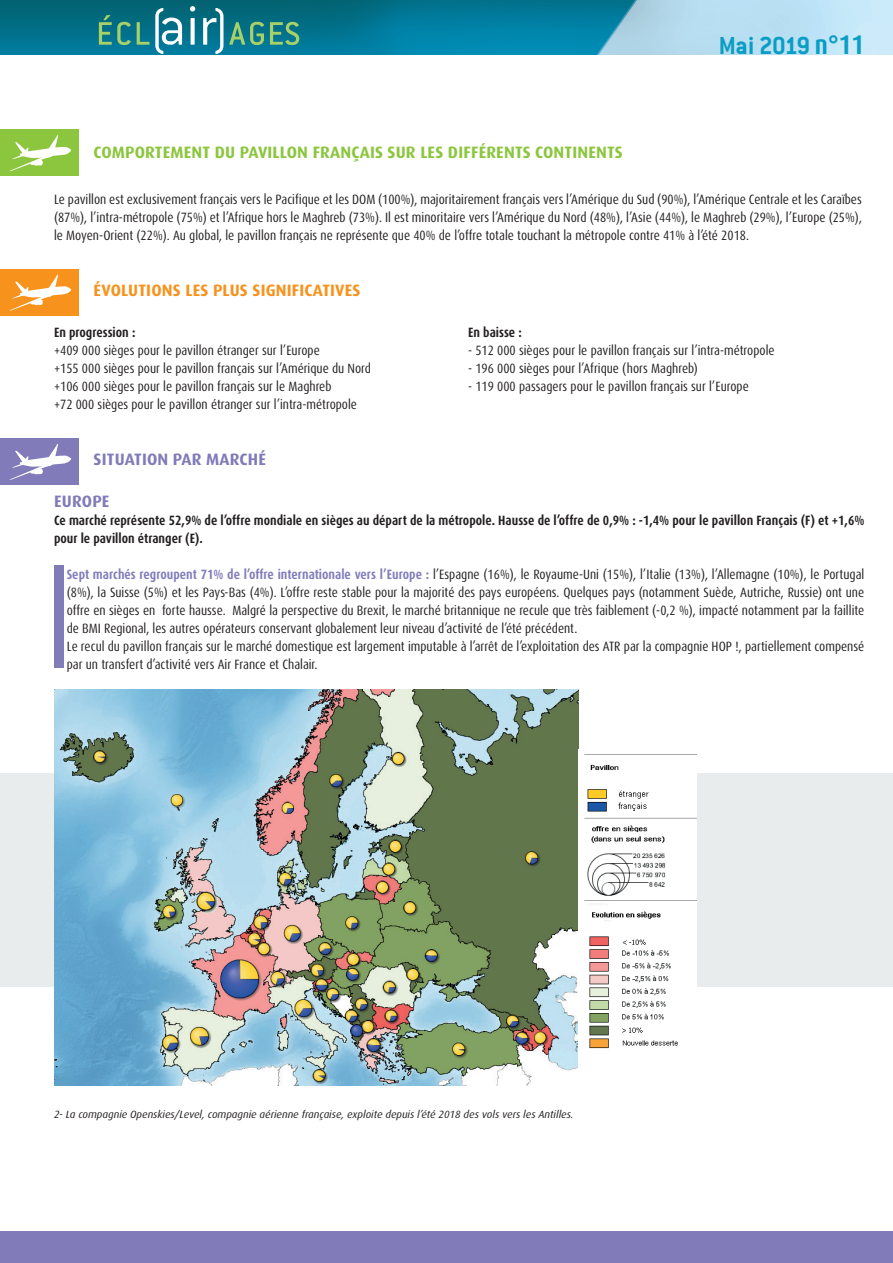
<style>
.page{position:relative;width:893px;height:1263px;background:#fff}
.page>*{position:absolute;margin:0;border:0;box-sizing:border-box;transform-origin:0 0}
.t1{font:700 27px "Conduit ITC";letter-spacing:-.03em;color:#0b9dc4}
.t2{font:700 16.5px "Dax OT";letter-spacing:.01em;color:#8bc63e}
.t3{font:700 16.5px "Dax OT";letter-spacing:.01em;color:#f7931d}
.t4{font:700 16.5px "Dax OT";letter-spacing:.01em;color:#817bba}
.t5{font:condensed 13.5px/18px "Dax OT";color:#231f20}
.t6{font:700 condensed 13.5px/18px "Dax OT";color:#231f20}
.t7{font:italic 10.5px "Dax OT";color:#231f20}
.s1{font-family:"Dax OT";font-stretch:condensed}
.s2{font-weight:700;color:#817bba}
</style>
<div class="page">
<div style="left:0;top:773px;width:893px;height:213px;background:#e9eced"></div>
<div style="left:0;top:130px;width:79px;height:46px;background:#8bc63e"></div>
<svg style="left:9px;top:135px;width:62px;height:36px"></svg>
<div style="left:0;top:269px;width:79px;height:47px;background:#f7931d"></div>
<svg style="left:9px;top:274px;width:62px;height:37px"></svg>
<div style="left:0;top:438px;width:79px;height:47px;background:#817bba"></div>
<svg style="left:9px;top:444px;width:62px;height:36px"></svg>
<img style="left:54px;top:689px;width:524px;height:396px">
<img style="left:578px;top:754px;width:119px;height:295px">
<div style="left:54px;top:566px;width:9px;height:102px;background:#817bba"></div>
<img style="left:0;top:0;width:893px;height:54px">
<div style="left:0;top:1232px;width:893px;height:31px;background:#817bba"></div>
<svg style="left:99px;top:15px;width:32px;height:30px"></svg>
<svg style="left:137px;top:22px;width:12px;height:23px"></svg>
<svg style="left:155px;top:8px;width:27px;height:46px"></svg>
<svg style="left:190px;top:6px;width:5px;height:39px"></svg>
<svg style="left:203px;top:8px;width:20px;height:46px"></svg>
<svg style="left:229px;top:22px;width:35px;height:23px"></svg>
<svg style="left:270px;top:22px;width:29px;height:23px"></svg>
<p class="t2" style="left:94px;top:143px;width:531px">COMPORTEMENT DU PAVILLON FRANÇAIS SUR LES DIFFÉRENTS CONTINENTS</p>
<h1 class="t1" style="left:719px;top:30px;width:147px">Mai 2019 <span class="s1">n°11</span></h1>
<p class="t5" style="left:54px;top:191px;width:809px;text-align:justify">Le pavillon est exclusivement français vers le Pacifique et les DOM (100%), majoritairement français vers l’Amérique du Sud (90%), l’Amérique Centrale et les Caraïbes (87%), l’intra-métropole (75%) et l’Afrique hors le Maghreb (73%). Il est minoritaire vers l’Amérique du Nord (48%), l’Asie (44%), le Maghreb (29%), l’Europe (25%), le Moyen-Orient (22%). Au global, le pavillon français ne représente que 40% de l’offre totale touchant la métropole contre 41% à l’été 2018.</p>
<p class="t3" style="left:94px;top:281px;width:268px">ÉVOLUTIONS LES PLUS SIGNIFICATIVES</p>
<p class="t6" style="left:54px;top:323px;width:83px">En progression :</p>
<p class="t5" style="left:54px;top:341px;width:319px">+409 000 sièges pour le pavillon étranger sur l’Europe<br>+155 000 sièges pour le pavillon français sur l’Amérique du Nord +106 000 sièges pour le pavillon français sur le Maghreb<br>+72 000 sièges pour le pavillon étranger sur l’intra-métropole</p>
<p class="t4" style="left:94px;top:450px;width:174px">SITUATION PAR MARCHÉ</p>
<p class="t6" style="left:468px;top:323px;width:55px">En baisse :</p>
<p class="t5" style="left:468px;top:341px;width:308px">- 512 000 sièges pour le pavillon français sur l’intra-métropole</p>
<p class="t5" style="left:468px;top:359px;width:231px">- 196 000 sièges pour l’Afrique (hors Maghreb)</p>
<p class="t5" style="left:468px;top:377px;width:282px">- 119 000 passagers pour le pavillon français sur l’Europe</p>
<p class="t4" style="left:54px;top:492px;width:57px">EUROPE</p>
<p class="t6" style="left:54px;top:511px;width:812px">Ce marché représente 52,9% de l’offre mondiale en sièges au départ de la métropole. Hausse de l’offre de 0,9% : -1,4% pour le pavillon Français (F) et +1,6% pour le pavillon étranger (E).</p>
<p class="t5" style="left:67px;top:565px;width:799px"><span class="s2">Sept marchés regroupent 71% de l’offre internationale vers l’Europe :</span> l’Espagne (16%), le Royaume-Uni (15%), l’Italie (13%), l’Allemagne (10%), le Portugal (8%), la Suisse (5%) et les Pays-Bas (4%). L’offre reste stable pour la majorité des pays européens. Quelques pays (notamment Suède, Autriche, Russie) ont une offre en sièges en forte hausse. Malgré la perspective du Brexit, le marché britannique ne recule que très faiblement (-0,2 %), impacté notamment par la faillite de BMI Regional, les autres opérateurs conservant globalement leur niveau d’activité de l’été précédent.<br>Le recul du pavillon français sur le marché domestique est largement imputable à l’arrêt de l’exploitation des ATR par la compagnie HOP !, partiellement compensé par un transfert d’activité vers Air France et Chalair.</p>
<p class="t7" style="left:54px;top:1108px;width:521px">2- La compagnie Openskies/Level, compagnie aérienne française, exploite depuis l’été 2018 des vols vers les Antilles.</p>
</div>
